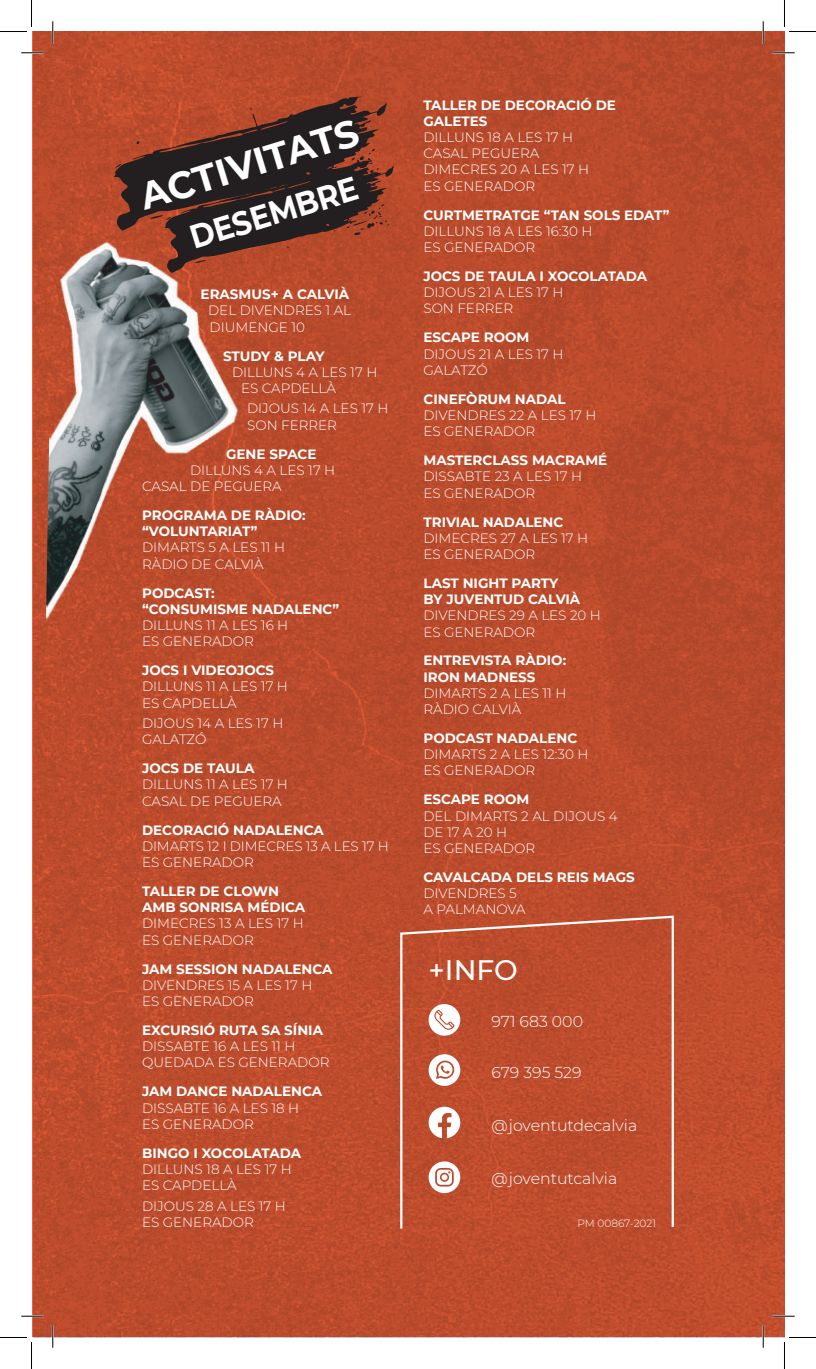
<style>
.page{position:relative;width:816px;height:1369px;background:#fff}
.page>*{position:absolute;margin:0;border:0;box-sizing:border-box;transform-origin:0 0}
.t1{font:700 37.5px "Montserrat";color:#fff}
.t2{font:700 33px "Montserrat";color:#fff;scale:.9 1}
.t3{font:500 28.2px "Montserrat";color:#fff}
.t4{font:300 15.75px "Montserrat";color:#fff}
.t5{font:300 13.5px/16.2px "Montserrat";color:#fff}
.t6{font:700 13.5px/16.2px "Montserrat";color:#fff}
.t7{font:300 10.5px "Montserrat";color:#fff}
</style>
<div class="page">
<img style="left:34px;top:32px;width:750px;height:1305px">
<img style="left:46px;top:222px;width:234px;height:407px">
<svg style="left:113px;top:96px;width:281px;height:177px;background:#693427"></svg>
<svg style="left:399px;top:914px;width:276px;height:316px;background:#c05638"></svg>
<hr style="left:21px;top:52px;width:23px;height:2px;background:#fff">
<hr style="left:772px;top:52px;width:22px;height:2px;background:#fff">
<hr style="left:21px;top:1315px;width:23px;height:2px;background:#fff">
<hr style="left:772px;top:1315px;width:22px;height:2px;background:#fff">
<hr style="left:52px;top:21px;width:2px;height:23px;background:#fff">
<hr style="left:52px;top:1325px;width:2px;height:22px;background:#fff">
<hr style="left:762px;top:21px;width:2px;height:23px;background:#fff">
<hr style="left:762px;top:1325px;width:2px;height:22px;background:#fff">
<svg style="left:21px;top:53px;width:23px;height:1px"></svg>
<svg style="left:772px;top:53px;width:22px;height:1px"></svg>
<svg style="left:21px;top:1315px;width:23px;height:1px"></svg>
<svg style="left:772px;top:1315px;width:22px;height:1px"></svg>
<svg style="left:53px;top:21px;width:1px;height:23px"></svg>
<svg style="left:53px;top:1325px;width:1px;height:22px"></svg>
<svg style="left:763px;top:21px;width:1px;height:23px"></svg>
<svg style="left:763px;top:1325px;width:1px;height:22px"></svg>
<svg style="left:0;top:0;width:32px;height:32px"></svg>
<svg style="left:0;top:1337px;width:32px;height:31px"></svg>
<svg style="left:784px;top:0;width:32px;height:32px"></svg>
<svg style="left:784px;top:1337px;width:32px;height:31px"></svg>
<h1 class="t1" style="left:133px;top:171px;width:228px;rotate:-17deg">ACTIVITATS</h1>
<h2 class="t2" style="left:184px;top:215px;width:195px;rotate:-17deg">DESEMBRE</h2>
<p class="t6" style="left:201px;top:286px;width:150px">ERASMUS+ A CALVIÀ</p>
<p class="t5" style="left:208px;top:302px;width:144px">DEL DIVENDRES 1 AL<br>DIUMENGE 10</p>
<p class="t6" style="left:223px;top:347px;width:103px">STUDY &amp; PLAY</p>
<p class="t5" style="left:241px;top:363px;width:138px;text-indent:-9px">DILLUNS 4 A LES 17 H<br>ES CAPDELLÀ</p>
<p class="t5" style="left:247px;top:400px;width:143px">DIJOUS 14 A LES 17 H<br>SON FERRER</p>
<p class="t6" style="left:226px;top:445px;width:92px">GENE SPACE</p>
<p class="t5" style="left:142px;top:461px;width:195px;text-indent:48px">DILLUNS 4 A LES 17 H<br>CASAL DE PEGUERA</p>
<p class="t6" style="left:142px;top:506px;width:165px">PROGRAMA DE RÀDIO: “VOLUNTARIAT”</p>
<p class="t5" style="left:142px;top:539px;width:144px">DIMARTS 5 A LES 11 H<br>RÀDIO DE CALVIÀ</p>
<p class="t6" style="left:142px;top:584px;width:199px">PODCAST:<br>“CONSUMISME NADALENC”</p>
<p class="t5" style="left:142px;top:616px;width:148px">DILLUNS 11 A LES 16 H<br>ES GENERADOR</p>
<p class="t6" style="left:142px;top:661px;width:133px">JOCS I VIDEOJOCS</p>
<p class="t5" style="left:142px;top:678px;width:147px">DILLUNS 11 A LES 17 H<br>ES CAPDELLÀ</p>
<p class="t5" style="left:142px;top:714px;width:143px">DIJOUS 14 A LES 17 H<br>GALATZÓ</p>
<p class="t6" style="left:142px;top:759px;width:114px">JOCS DE TAULA</p>
<p class="t5" style="left:142px;top:776px;width:147px">DILLUNS 11 A LES 17 H<br>CASAL DE PEGUERA</p>
<p class="t6" style="left:142px;top:821px;width:183px">DECORACIÓ NADALENCA</p>
<p class="t5" style="left:142px;top:837px;width:248px">DIMARTS 12 I DIMECRES 13 A LES 17 H<br>ES GENERADOR</p>
<p class="t6" style="left:142px;top:882px;width:164px">TALLER DE CLOWN<br>AMB SONRISA MÉDICA</p>
<p class="t5" style="left:142px;top:915px;width:163px">DIMECRES 13 A LES 17 H<br>ES GENERADOR</p>
<p class="t6" style="left:142px;top:960px;width:192px">JAM SESSION NADALENCA</p>
<p class="t5" style="left:142px;top:976px;width:172px">DIVENDRES 15 A LES 17 H<br>ES GENERADOR</p>
<p class="t6" style="left:142px;top:1021px;width:182px">EXCURSIÓ RUTA SA SÍNIA</p>
<p class="t5" style="left:142px;top:1037px;width:189px">DISSABTE 16 A LES 11 H<br>QUEDADA ES GENERADOR</p>
<p class="t6" style="left:142px;top:1082px;width:181px">JAM DANCE NADALENCA</p>
<p class="t5" style="left:142px;top:1099px;width:158px">DISSABTE 16 A LES 18 H<br>ES GENERADOR</p>
<p class="t6" style="left:142px;top:1144px;width:160px">BINGO I XOCOLATADA</p>
<p class="t5" style="left:142px;top:1160px;width:151px">DILLUNS 18 A LES 17 H<br>ES CAPDELLÀ</p>
<p class="t5" style="left:142px;top:1197px;width:145px">DIJOUS 28 A LES 17 H<br>ES GENERADOR</p>
<p class="t6" style="left:423px;top:96px;width:194px">TALLER DE DECORACIÓ DE<br>GALETES</p>
<p class="t5" style="left:423px;top:129px;width:167px">DILLUNS 18 A LES 17 H<br>CASAL PEGUERA<br>DIMECRES 20 A LES 17 H<br>ES GENERADOR</p>
<p class="t6" style="left:423px;top:206px;width:248px">CURTMETRATGE “TAN SOLS EDAT”</p>
<p class="t5" style="left:423px;top:222px;width:170px">DILLUNS 18 A LES 16:30 H<br>ES GENERADOR</p>
<p class="t6" style="left:423px;top:267px;width:225px">JOCS DE TAULA I XOCOLATADA</p>
<p class="t5" style="left:423px;top:284px;width:141px">DIJOUS 21 A LES 17 H<br>SON FERRER</p>
<p class="t6" style="left:423px;top:329px;width:107px">ESCAPE ROOM</p>
<p class="t5" style="left:423px;top:345px;width:141px">DIJOUS 21 A LES 17 H<br>GALATZÓ</p>
<p class="t6" style="left:423px;top:390px;width:144px">CINEFÒRUM NADAL</p>
<p class="t5" style="left:423px;top:406px;width:175px">DIVENDRES 22 A LES 17 H<br>ES GENERADOR</p>
<p class="t6" style="left:423px;top:451px;width:185px">MASTERCLASS MACRAMÉ</p>
<p class="t5" style="left:423px;top:468px;width:160px">DISSABTE 23 A LES 17 H<br>ES GENERADOR</p>
<p class="t6" style="left:423px;top:513px;width:141px">TRIVIAL NADALENC</p>
<p class="t5" style="left:423px;top:529px;width:166px">DIMECRES 27 A LES 17 H<br>ES GENERADOR</p>
<p class="t6" style="left:423px;top:574px;width:158px">LAST NIGHT PARTY<br>BY JUVENTUD CALVIÀ</p>
<p class="t5" style="left:423px;top:607px;width:179px">DIVENDRES 29 A LES 20 H<br>ES GENERADOR</p>
<p class="t6" style="left:423px;top:652px;width:144px">ENTREVISTA RÀDIO:<br>IRON MADNESS</p>
<p class="t5" style="left:423px;top:684px;width:144px">DIMARTS 2 A LES 11 H<br>RÀDIO CALVIÀ</p>
<p class="t6" style="left:423px;top:729px;width:155px">PODCAST NADALENC</p>
<p class="t5" style="left:423px;top:746px;width:166px">DIMARTS 2 A LES 12:30 H<br>ES GENERADOR</p>
<p class="t6" style="left:423px;top:791px;width:107px">ESCAPE ROOM</p>
<p class="t5" style="left:423px;top:807px;width:196px">DEL DIMARTS 2 AL DIJOUS 4<br>DE 17 A 20 H<br>ES GENERADOR</p>
<p class="t6" style="left:423px;top:868px;width:213px">CAVALCADA DELS REIS MAGS</p>
<p class="t5" style="left:423px;top:885px;width:104px">DIVENDRES 5<br>A PALMANOVA</p>
<h3 class="t3" style="left:428px;top:950px;width:91px">+INFO</h3>
<p class="t4" style="left:491px;top:1010px;width:93px">971 683 000</p>
<p class="t4" style="left:491px;top:1061px;width:92px">679 395 529</p>
<p class="t4" style="left:491px;top:1114px;width:147px">@joventutdecalvia</p>
<p class="t4" style="left:491px;top:1167px;width:127px">@joventutcalvia</p>
<p class="t7" style="left:577px;top:1215px;width:80px">PM 00867-2021</p>
</div>
